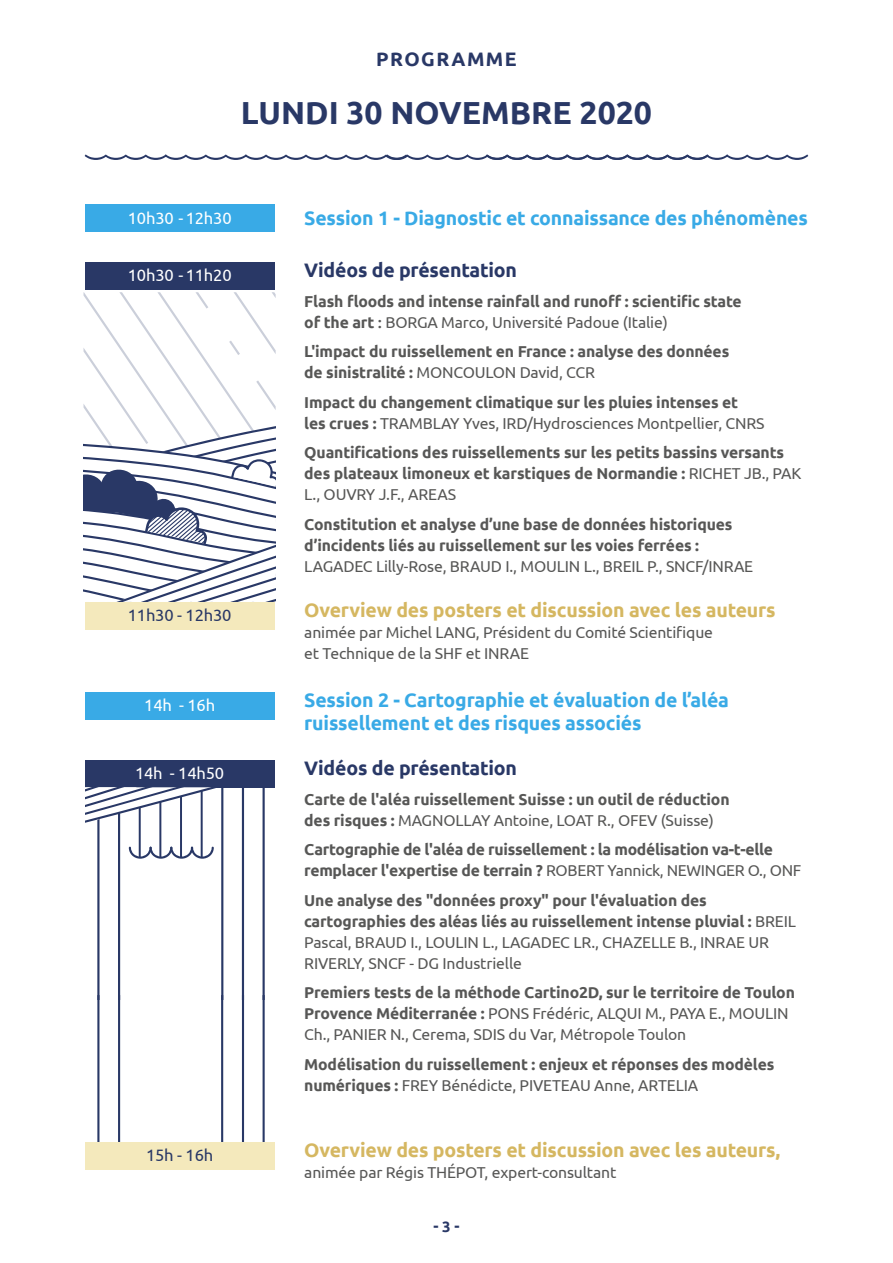
<style>
.page{position:relative;width:893px;height:1263px;background:#fff}
.page>*{position:absolute;margin:0;border:0;box-sizing:border-box;transform-origin:0 0}
.t1{font:700 31.95px "Ubuntu";color:#293866}
.t2{font:700 19.5px/22.5px "Ubuntu";letter-spacing:-.01em;color:#39aae6}
.t3{font:700 19.5px "Ubuntu";letter-spacing:-.01em;color:#d5b761}
.t4{font:700 19.5px "Ubuntu";letter-spacing:-.01em;color:#293866}
.t5{font:700 19.5px "Ubuntu";letter-spacing:.075em;color:#293866}
.t6{font:16.5px "Ubuntu";letter-spacing:-.01em;color:#fff}
.t7{font:16.5px "Ubuntu";letter-spacing:-.01em;color:#293866}
.t8{font:700 15.75px/21px "Ubuntu";letter-spacing:-.01em;color:#575756}
.t9{font:15.75px/21px "Ubuntu";letter-spacing:-.01em;color:#575756}
.t10{font:700 15px "Ubuntu";color:#293866}
.s1{font-weight:500}
.s2{font-weight:400}
.s3{font-weight:700}
</style>
<div class="page">
<svg style="left:85px;top:154px;width:723px;height:6px"></svg>
<div style="left:85px;top:262px;width:189px;height:27px;background:#293866"></div>
<div style="left:85px;top:205px;width:189px;height:27px;background:#39aae6"></div>
<div style="left:85px;top:602px;width:189px;height:27px;background:#f4e9bc"></div>
<div style="left:85px;top:692px;width:189px;height:28px;background:#39aae6"></div>
<div style="left:85px;top:760px;width:189px;height:27px;background:#293866"></div>
<svg style="left:84px;top:292px;width:192px;height:310px"></svg>
<svg style="left:85px;top:787px;width:190px;height:212px"></svg>
<hr style="left:97px;top:995px;width:2px;height:154px;background:#293866">
<hr style="left:118px;top:995px;width:2px;height:154px;background:#293866">
<hr style="left:221px;top:995px;width:2px;height:154px;background:#293866">
<hr style="left:242px;top:995px;width:2px;height:154px;background:#293866">
<hr style="left:263px;top:995px;width:2px;height:154px;background:#293866">
<div style="left:85px;top:1142px;width:189px;height:27px;background:#f4e9bc"></div>
<p class="t5" style="left:376px;top:47px;width:142px">PROGRAMME</p>
<h1 class="t1" style="left:241px;top:93px;width:413px">LUNDI 30 NOVEMBRE 2020</h1>
<p class="t6" style="left:128px;top:208px;width:105px">10h30 - 12h30</p>
<p class="t2" style="left:304px;top:206px;width:505px">Session 1 - Diagnostic et connaissance des phénomènes</p>
<p class="t6" style="left:128px;top:265px;width:105px">10h30 - 11h20</p>
<p class="t4" style="left:304px;top:258px;width:214px">Vidéos de présentation</p>
<p class="t8" style="left:304px;top:290px;width:439px">Flash floods and intense rainfall and runoff : scientific state of the art <span class="s1">:</span> <span class="s2">BORGA Marco, Université Padoue (Italie)</span></p>
<p class="t8" style="left:304px;top:341px;width:426px">L'impact du ruissellement en France : analyse des données de sinistralité : <span class="s2">MONCOULON David, CCR</span></p>
<p class="t8" style="left:304px;top:391px;width:462px">Impact du changement climatique sur les pluies intenses et<br>les crues : <span class="s2">TRAMBLAY Yves, IRD/Hydrosciences Montpellier, CNRS</span></p>
<p class="t8" style="left:304px;top:442px;width:499px">Quantifications des ruissellements sur les petits bassins versants des plateaux limoneux et karstiques de Normandie : <span class="s2">RICHET JB., PAK<br>L., OUVRY J.F., AREAS</span></p>
<p class="t8" style="left:304px;top:513px;width:430px">Constitution et analyse d’une base de données historiques d’incidents liés au ruissellement sur les voies ferrées :</p>
<p class="t9" style="left:304px;top:555px;width:450px">LAGADEC Lilly-Rose, BRAUD I., MOULIN L., BREIL P., SNCF/INRAE</p>
<p class="t7" style="left:128px;top:605px;width:105px">11h30 - 12h30</p>
<p class="t3" style="left:304px;top:598px;width:473px">Overview des posters et discussion avec les auteurs</p>
<p class="t9" style="left:304px;top:621px;width:410px">animée par Michel LANG, Président du Comité Scientifique et Technique de la SHF et INRAE</p>
<p class="t6" style="left:144px;top:695px;width:72px">14h - 16h</p>
<p class="t2" style="left:304px;top:689px;width:426px">Session 2 - Cartographie et évaluation de l’aléa ruissellement et des risques associés</p>
<p class="t6" style="left:135px;top:763px;width:91px">14h - 14h50</p>
<p class="t4" style="left:304px;top:756px;width:214px">Vidéos de présentation</p>
<p class="t8" style="left:304px;top:788px;width:427px">Carte de l'aléa ruissellement Suisse : un outil de réduction des risques : <span class="s2">MAGNOLLAY Antoine, LOAT R., OFEV (Suisse)</span></p>
<p class="t8" style="left:304px;top:839px;width:498px">Cartographie de l'aléa de ruissellement : la modélisation va-t-elle remplacer l'expertise de terrain ? <span class="s2">ROBERT Yannick, NEWINGER O., ONF</span></p>
<p class="t8" style="left:304px;top:889px;width:493px">Une analyse des "données proxy" pour l'évaluation des cartographies des aléas liés au ruissellement intense pluvial : <span class="s2">BREIL Pascal, BRAUD I., LOULIN L., LAGADEC LR., CHAZELLE B., INRAE UR RIVERLY, SNCF - DG Industrielle</span></p>
<p class="t9" style="left:304px;top:981px;width:492px"><span class="s3">Premiers tests de la méthode Cartino2D, sur le territoire de Toulon<br>Provence Méditerranée :</span> PONS Frédéric, ALQUI M., PAYA E., MOULIN<br>Ch., PANIER N., Cerema, SDIS du Var, Métropole Toulon</p>
<p class="t8" style="left:304px;top:1053px;width:472px">Modélisation du ruissellement : enjeux et réponses des modèles numériques : <span class="s2">FREY Bénédicte, PIVETEAU Anne, ARTELIA</span></p>
<p class="t7" style="left:146px;top:1145px;width:69px">15h - 16h</p>
<p class="t3" style="left:304px;top:1138px;width:478px">Overview des posters et discussion avec les auteurs,</p>
<p class="t9" style="left:304px;top:1161px;width:314px">animée par Régis THÉPOT, expert-consultant</p>
<p class="t10" style="left:433px;top:1218px;width:27px">- 3 -</p>
</div>
